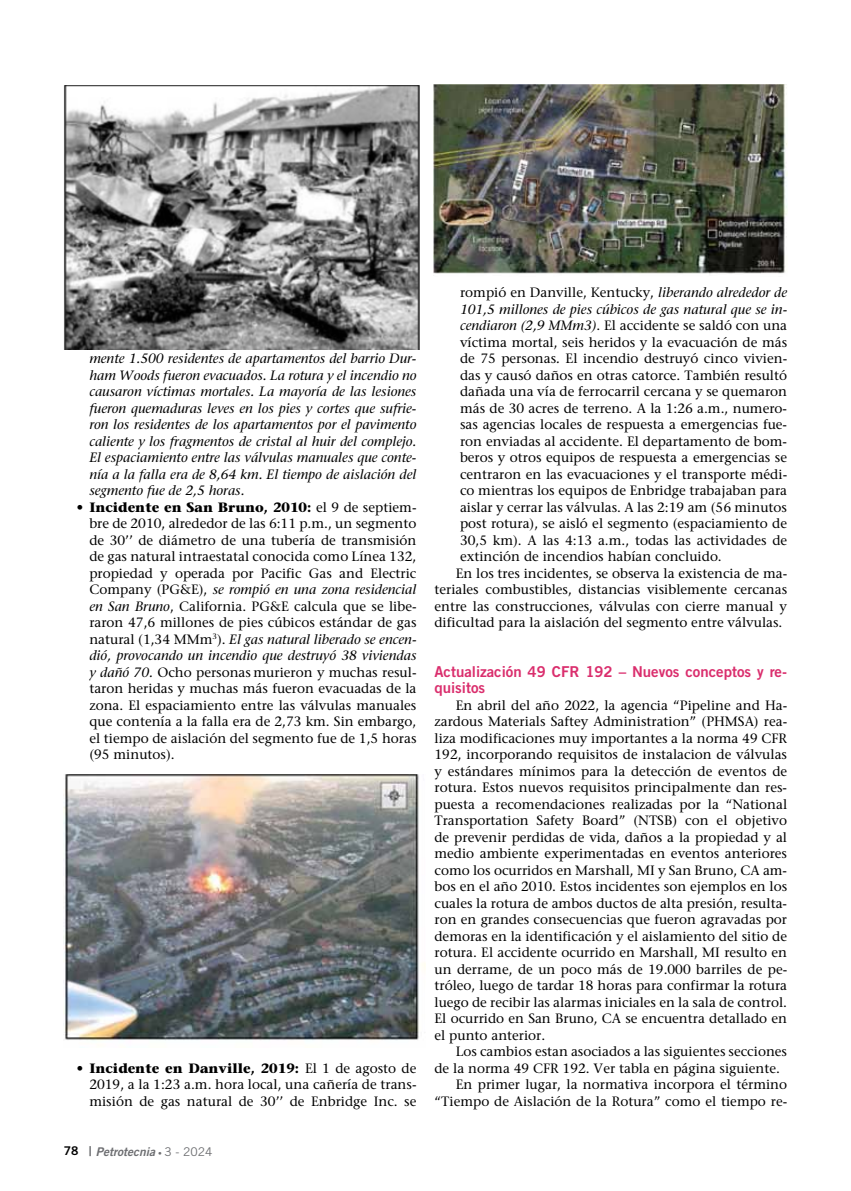
<style>
.page{position:relative;width:851px;height:1191px;background:#fff}
.page>*{position:absolute;margin:0;border:0;box-sizing:border-box;transform-origin:0 0}
.t1{font:15px/16.5px "Trade Gothic Bold Two";color:#da2e6d}
.t2{font:13.5px/16.5px "Stone Serif";color:#000;text-align:justify}
.t3{font:italic 13.5px/16.5px "Stone Serif";color:#000;text-align:justify}
.t4{font:italic 12px "Trade Gothic Bold Two";color:#6d6e71}
.s1{font-weight:700}
.s2{font-style:italic}
.s3{font-style:normal;color:#000}
.s4{font-style:normal;font-size:13.5px}
.s5{font-style:normal;font-size:7.5px}
.s6{font-family:"Trade Gothic";font-style:normal}
</style>
<div class="page">
<img style="left:64px;top:85px;width:355px;height:264px">
<img style="left:64px;top:774px;width:361px;height:266px">
<img style="left:433px;top:85px;width:354px;height:189px">
<p class="t3" style="left:89px;top:350px;width:328px">mente 1.500 residentes de apartamentos del barrio Dur&shy;ham Woods fueron evacuados. La rotura y el incendio no causaron víctimas mortales. La mayoría de las lesiones fueron quemaduras leves en los pies y cortes que sufrie&shy;ron los residentes de los apartamentos por el pavimento caliente y los fragmentos de cristal al huir del complejo.<br>El espaciamiento entre las válvulas manuales que conte&shy;nía a la falla era de 8,64 km. El tiempo de aislación del segmento fue de 2,5 horas.</p>
<p class="t2" style="left:89px;top:498px;width:328px;text-indent:-13px"><span class="s1">• Incidente en San Bruno, 2010:</span> el 9 de septiem&shy;bre de 2010, alrededor de las 6:11 p.m., un segmento de 30’’ de diámetro de una tubería de transmisión de gas natural intraestatal conocida como Línea 132, propiedad y operada por Pacific Gas and Electric Company (PG&amp;E), <span class="s2">se rompió en una zona residencial en San Bruno</span>, California. PG&amp;E calcula que se libe&shy;raron 47,6 millones de pies cúbicos estándar de gas natural (1,34 MMm<sup>3</sup>). <span class="s2">El gas natural liberado se encen&shy;dió, provocando un incendio que destruyó 38 viviendas y dañó 70.</span> Ocho personas murieron y muchas resul&shy;taron heridas y muchas más fueron evacuadas de la zona. El espaciamiento entre las válvulas manuales que contenía a la falla era de 2,73 km. Sin embargo, el tiempo de aislación del segmento fue de 1,5 horas (95 minutos).</p>
<p class="t2" style="left:89px;top:1059px;width:328px;text-indent:-13px"><span class="s1">• Incidente en Danville, 2019:</span> El 1 de agosto de 2019, a la 1:23 a.m. hora local, una cañería de trans&shy;misión de gas natural de 30’’ de Enbridge Inc. se</p>
<p class="t4" style="left:64px;top:1143px;width:150px"><span class="s3">78</span> <span class="s4">|</span> Petrotecnia <span class="s5">•</span> <span class="s6">3 - 2024</span></p>
<p class="t2" style="left:460px;top:284px;width:328px">rompió en Danville, Kentucky, <span class="s2">liberando alrededor de</span></p>
<p class="t3" style="left:460px;top:301px;width:328px">101,5 millones de pies cúbicos de gas natural que se in-</p>
<p class="t2" style="left:460px;top:317px;width:328px"><span class="s2">cendiaron (2,9 MMm3)</span>. El accidente se saldó con una</p>
<p class="t2" style="left:460px;top:333px;width:328px">víctima mortal, seis heridos y la evacuación de más</p>
<p class="t2" style="left:460px;top:350px;width:328px">de 75 personas<span class="s2">.</span> El incendio destruyó cinco vivien-</p>
<p class="t2" style="left:460px;top:366px;width:328px">das y causó daños en otras catorce. También resultó</p>
<p class="t2" style="left:460px;top:383px;width:328px">dañada una vía de ferrocarril cercana y se quemaron</p>
<p class="t2" style="left:460px;top:399px;width:328px">más de 30 acres de terreno. A la 1:26 a.m., numero-</p>
<p class="t2" style="left:460px;top:416px;width:328px">sas agencias locales de respuesta a emergencias fue-</p>
<p class="t2" style="left:460px;top:432px;width:328px">ron enviadas al accidente. El departamento de bom-</p>
<p class="t2" style="left:460px;top:449px;width:328px">beros y otros equipos de respuesta a emergencias se</p>
<p class="t2" style="left:460px;top:465px;width:328px">centraron en las evacuaciones y el transporte médi-</p>
<p class="t2" style="left:460px;top:482px;width:328px">co mientras los equipos de Enbridge trabajaban para</p>
<p class="t2" style="left:460px;top:498px;width:328px">aislar y cerrar las válvulas. A las 2:19 am (56 minutos</p>
<p class="t2" style="left:460px;top:515px;width:328px">post rotura), se aisló el segmento (espaciamiento de</p>
<p class="t2" style="left:460px;top:531px;width:328px">30,5 km). A las 4:13 a.m., todas las actividades de</p>
<p class="t2" style="left:460px;top:548px;width:263px">extinción de incendios habían concluido.</p>
<p class="t2" style="left:455px;top:564px;width:333px">En los tres incidentes, se observa la existencia de ma-</p>
<p class="t2" style="left:434px;top:581px;width:354px">teriales combustibles, distancias visiblemente cercanas</p>
<p class="t2" style="left:434px;top:597px;width:354px">entre las construcciones, válvulas con cierre manual y</p>
<p class="t2" style="left:434px;top:614px;width:349px">dificultad para la aislación del segmento entre válvulas.</p>
<p class="t1" style="left:434px;top:663px;width:354px">Actualización 49 CFR 192 – Nuevos conceptos y re&shy;quisitos</p>
<p class="t2" style="left:434px;top:696px;width:354px;text-indent:21px">En abril del año 2022, la agencia “Pipeline and Ha&shy;zardous Materials Saftey Administration” (PHMSA) rea&shy;liza modificaciones muy importantes a la norma 49 CFR 192, incorporando requisitos de instalacion de válvulas y estándares mínimos para la detección de eventos de rotura. Estos nuevos requisitos principalmente dan res&shy;puesta a recomendaciones realizadas por la “National Transportation Safety Board” (NTSB) con el objetivo de prevenir perdidas de vida, daños a la propiedad y al medio ambiente experimentadas en eventos anteriores como los ocurridos en Marshall, MI y San Bruno, CA am&shy;bos en el año 2010. Estos incidentes son ejemplos en los cuales la rotura de ambos ductos de alta presión, resulta&shy;ron en grandes consecuencias que fueron agravadas por demoras en la identificación y el aislamiento del sitio de rotura. El accidente ocurrido en Marshall, MI resulto en un derrame, de un poco más de 19.000 barriles de pe&shy;tróleo, luego de tardar 18 horas para confirmar la rotura luego de recibir las alarmas iniciales en la sala de control.<br>El ocurrido en San Bruno, CA se encuentra detallado en el punto anterior.</p>
<p class="t2" style="left:455px;top:1043px;width:333px">Los cambios estan asociados a las siguientes secciones</p>
<p class="t2" style="left:434px;top:1059px;width:347px">de la norma 49 CFR 192. Ver tabla en página siguiente.</p>
<p class="t2" style="left:455px;top:1076px;width:333px">En primer lugar, la normativa incorpora el término</p>
<p class="t2" style="left:434px;top:1092px;width:354px">“Tiempo de Aislación de la Rotura” como el tiempo re-</p>
</div>
